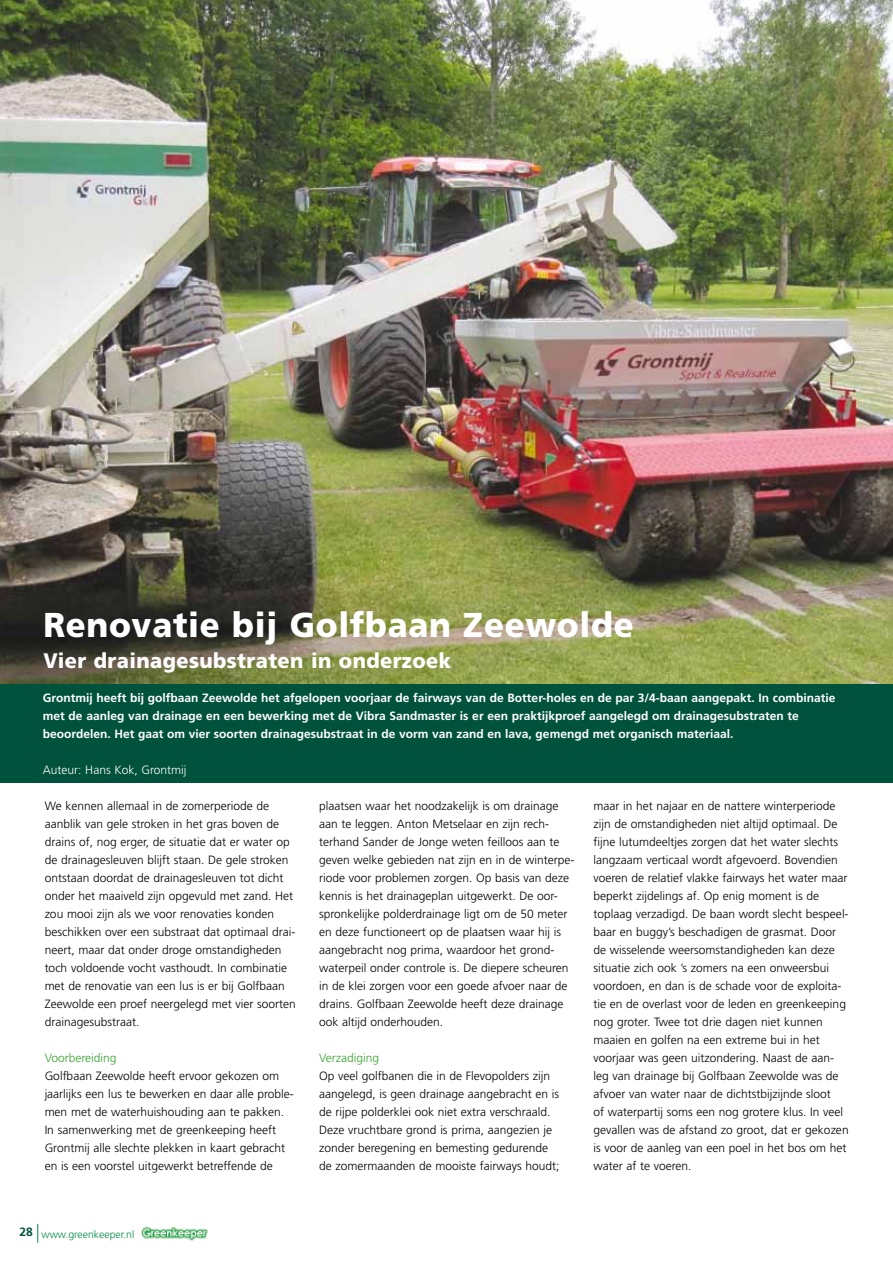
<style>
.page{position:relative;width:893px;height:1263px;background:#fff}
.page>*{position:absolute;margin:0;border:0;box-sizing:border-box;transform-origin:0 0}
.t1{font:900 34.5px "Frutiger";letter-spacing:.02em;color:#fff;scale:.95 1}
.t2{font:900 21px "Frutiger";letter-spacing:.02em;color:#fff;scale:.95 1}
.t3{font:300 12px/18px "Frutiger";color:#000}
.t4{font:700 12px/18px "Frutiger";color:#fff}
.t5{font:300 12px "Frutiger";color:#35a32c}
.t6{font:300 12px "Frutiger";color:#fff}
.t7{font:300 10.5px "Frutiger";color:#008b45}
.s1{font-weight:700;font-size:12px;color:#00523c}
</style>
<div class="page">
<img style="left:141px;top:1226px;width:67px;height:15px">
<svg style="left:38px;top:1224px;width:1px;height:19px"></svg>
<img style="left:0;top:0;width:893px;height:684px">
<div style="left:0;top:684px;width:893px;height:98px;background:#00523c"></div>
<hr style="left:892px;top:0;width:1px;height:171px;background:#fecc00">
<h1 class="t1" style="left:43px;top:604px;width:623px">Renovatie bij Golfbaan Zeewolde</h1>
<h2 class="t2" style="left:43px;top:648px;width:430px">Vier drainagesubstraten in onderzoek</h2>
<p class="t4" style="left:43px;top:689px;width:794px">Grontmij heeft bij golfbaan Zeewolde het afgelopen voorjaar de fairways van de Botter-holes en de par 3/4-baan aangepakt. In combinatie met de aanleg van drainage en een bewerking met de Vibra Sandmaster is er een praktijkproef aangelegd om drainagesubstraten te beoordelen. Het gaat om vier soorten drainagesubstraat in de vorm van zand en lava, gemengd met organisch materiaal.</p>
<p class="t6" style="left:43px;top:763px;width:145px">Auteur: Hans Kok, Grontmij</p>
<p class="t3" style="left:45px;top:797px;width:253px">We kennen allemaal in de zomerperiode de aanblik van gele stroken in het gras boven de drains of, nog erger, de situatie dat er water op de drainagesleuven blijft staan. De gele stroken ontstaan doordat de drainagesleuven tot dicht onder het maaiveld zijn opgevuld met zand. Het zou mooi zijn als we voor renovaties konden beschikken over een substraat dat optimaal drai&shy;neert, maar dat onder droge omstandigheden toch voldoende vocht vasthoudt. In combinatie met de renovatie van een lus is er bij Golfbaan Zeewolde een proef neergelegd met vier soorten drainagesubstraat.</p>
<p class="t5" style="left:45px;top:1051px;width:73px">Voorbereiding</p>
<p class="t3" style="left:45px;top:1067px;width:251px">Golfbaan Zeewolde heeft ervoor gekozen om jaarlijks een lus te bewerken en daar alle proble&shy;men met de waterhuishouding aan te pakken.<br>In samenwerking met de greenkeeping heeft Grontmij alle slechte plekken in kaart gebracht en is een voorstel uitgewerkt betreffende de</p>
<p class="t7" style="left:20px;top:1228px;width:116px"><span class="s1">28</span> www.greenkeeper.nl</p>
<p class="t3" style="left:319px;top:797px;width:257px">plaatsen waar het noodzakelijk is om drainage aan te leggen. Anton Metselaar en zijn rech&shy;terhand Sander de Jonge weten feilloos aan te geven welke gebieden nat zijn en in de winterpe&shy;riode voor problemen zorgen. Op basis van deze kennis is het drainageplan uitgewerkt. De oor&shy;spronkelijke polderdrainage ligt om de 50 meter en deze functioneert op de plaatsen waar hij is aangebracht nog prima, waardoor het grond&shy;waterpeil onder controle is. De diepere scheuren in de klei zorgen voor een goede afvoer naar de drains. Golfbaan Zeewolde heeft deze drainage ook altijd onderhouden.</p>
<p class="t5" style="left:319px;top:1051px;width:62px">Verzadiging</p>
<p class="t3" style="left:319px;top:1067px;width:242px">Op veel golfbanen die in de Flevopolders zijn aangelegd, is geen drainage aangebracht en is de rijpe polderklei ook niet extra verschraald.<br>Deze vruchtbare grond is prima, aangezien je zonder beregening en bemesting gedurende de zomermaanden de mooiste fairways houdt;</p>
<p class="t3" style="left:593px;top:797px;width:257px">maar in het najaar en de nattere winterperiode zijn de omstandigheden niet altijd optimaal. De fijne lutumdeeltjes zorgen dat het water slechts langzaam verticaal wordt afgevoerd. Bovendien voeren de relatief vlakke fairways het water maar beperkt zijdelings af. Op enig moment is de toplaag verzadigd. De baan wordt slecht bespeel&shy;baar en buggy’s beschadigen de grasmat. Door de wisselende weersomstandigheden kan deze situatie zich ook ’s zomers na een onweersbui voordoen, en dan is de schade voor de exploita&shy;tie en de overlast voor de leden en greenkeeping nog groter. Twee tot drie dagen niet kunnen maaien en golfen na een extreme bui in het voorjaar was geen uitzondering. Naast de aan&shy;leg van drainage bij Golfbaan Zeewolde was de afvoer van water naar de dichtstbijzijnde sloot<br>of waterpartij soms een nog grotere klus. In veel gevallen was de afstand zo groot, dat er gekozen is voor de aanleg van een poel in het bos om het water af te voeren.</p>
</div>
